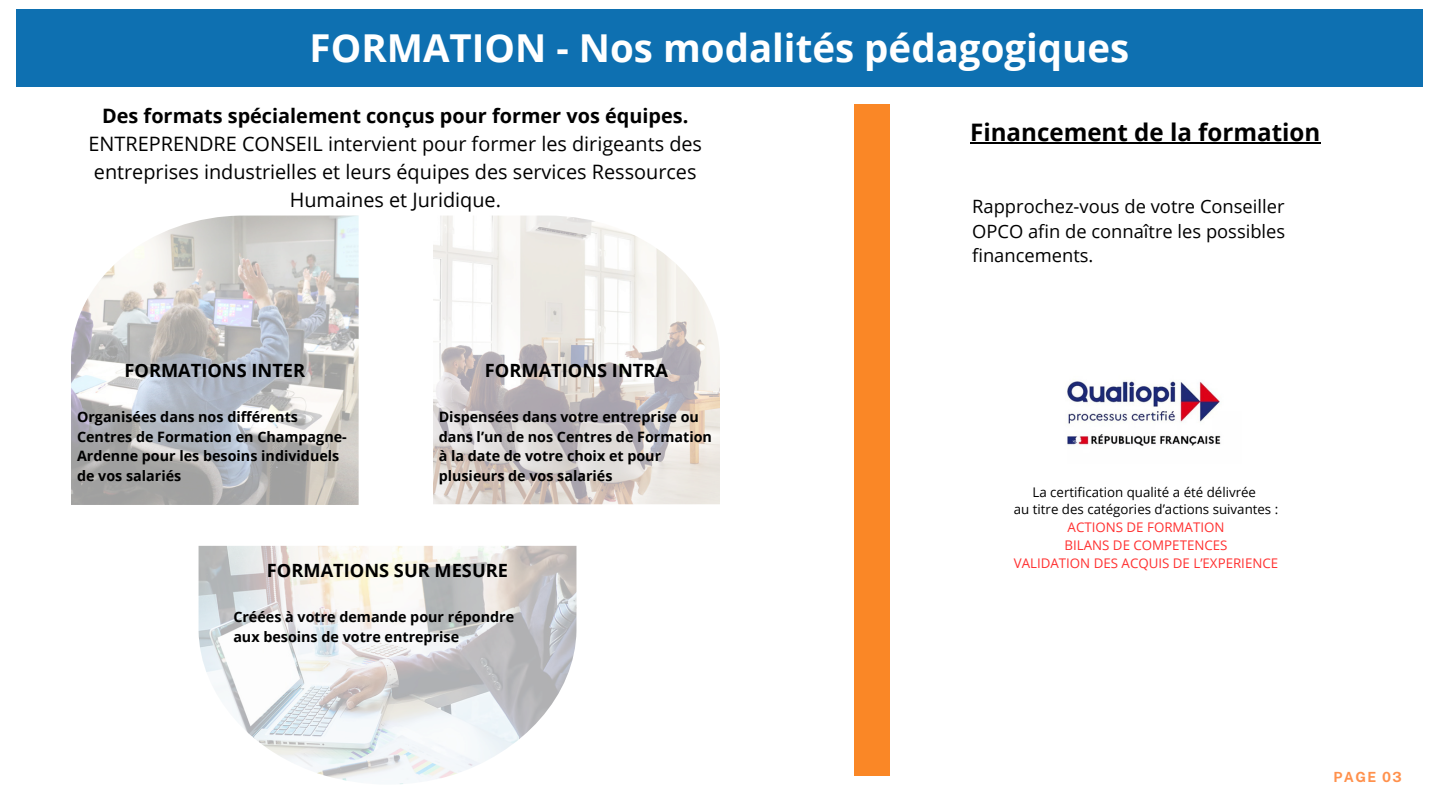
<style>
.page{position:relative;width:1440px;height:810px;background:#fff}
.page>*{position:absolute;margin:0;border:0;box-sizing:border-box;transform-origin:0 0}
.t1{font:700 38.5px "Open Sans";color:#fff}
.t2{font:700 24.1px "Open Sans";color:#000}
.t3{font:19.9px/27.8px "Open Sans";color:#000;text-align:center}
.t4{font:18.3px/24.6px "Open Sans";color:#000;text-align:justify}
.t5{font:700 18.2px "Open Sans";color:#000}
.t6{font:700 14.3px/19.6px "Open Sans";color:#000}
.t7{font:700 14px "Public Sans";letter-spacing:.1em;color:#ff914d}
.t8{font:13.3px "Open Sans";color:#000}
.t9{font:13.3px "Open Sans";color:#ff3131}
.s1{font-weight:700}
</style>
<div class="page">
<div style="left:16px;top:9px;width:1407px;height:78px;background:#0e70b1"></div>
<img style="left:433px;top:216px;width:287px;height:288px">
<img style="left:71px;top:216px;width:288px;height:289px">
<img style="left:199px;top:546px;width:377px;height:239px">
<div style="left:855px;top:104px;width:35px;height:672px;background:#fa8726"></div>
<img style="left:1067px;top:381px;width:154px;height:65px">
<hr style="left:970px;top:142px;width:350px;height:2px;background:#000">
<h3 class="t1" style="left:310px;top:21px;width:821px">FORMATION - Nos modalités pédagogiques</h3>
<h6 class="t3" style="left:88px;top:102px;width:615px"><span class="s1">Des formats spécialement conçus pour former vos équipes.<br></span>ENTREPRENDRE CONSEIL intervient pour former les dirigeants des entreprises industrielles et leurs équipes des services Ressources Humaines et Juridique.</h6>
<p class="t2" style="left:970px;top:115px;width:352px">Financement de la formation</p>
<p class="t4" style="left:972px;top:194px;width:315px">Rapprochez-vous de votre Conseiller OPCO afin de connaître les possibles financements.</p>
<h1 class="t5" style="left:125px;top:357px;width:182px">FORMATIONS INTER</h1>
<h4 class="t6" style="left:77px;top:407px;width:271px">Organisées dans nos différents<br>Centres de Formation en Champagne-<br>Ardenne pour les besoins individuels de vos salariés</h4>
<p class="t5" style="left:485px;top:358px;width:185px">FORMATIONS INTRA</p>
<h3 class="t6" style="left:439px;top:407px;width:275px">Dispensées dans votre entreprise ou dans l’un de nos Centres de Formation à la date de votre choix et pour plusieurs de vos salariés</h3>
<h6 class="t5" style="left:267px;top:558px;width:243px">FORMATIONS SUR MESURE</h6>
<p class="t6" style="left:233px;top:607px;width:282px">Créées à votre demande pour répondre aux besoins de votre entreprise</p>
<p class="t8" style="left:1033px;top:482px;width:225px">La certification qualité a été délivrée</p>
<h3 class="t8" style="left:1014px;top:500px;width:266px">au titre des catégories d’actions suivantes :</h3>
<h6 class="t9" style="left:1068px;top:518px;width:158px">ACTIONS DE FORMATION</h6>
<h2 class="t9" style="left:1065px;top:536px;width:164px">BILANS DE COMPETENCES</h2>
<h4 class="t9" style="left:1014px;top:553px;width:266px">VALIDATION DES ACQUIS DE L’EXPERIENCE</h4>
<p class="t7" style="left:1333px;top:769px;width:70px">PAGE 03</p>
</div>
